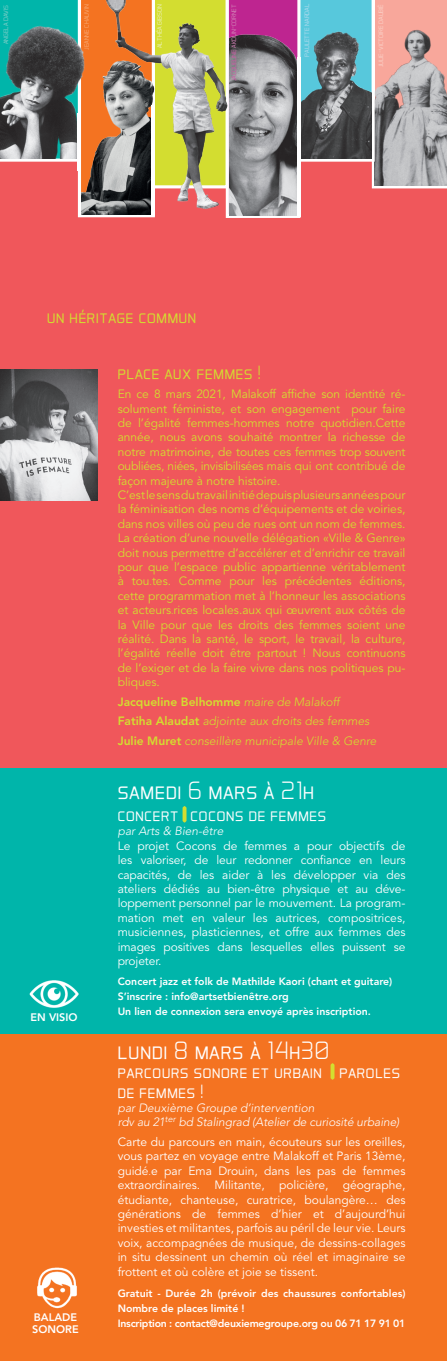
<style>
.page{position:relative;width:447px;height:1361px;background:#fff}
.page>*{position:absolute;margin:0;border:0;box-sizing:border-box;transform-origin:0 0}
.t1{font:300 25.5px "Aero Matics Display";letter-spacing:.04em;color:#fff}
.t2{font:300 19.5px/19.5px "Aero Matics Display";letter-spacing:.04em;color:#fff}
.t3{font:300 19.5px "Aero Matics Display";letter-spacing:.04em;color:#d3dd30}
.t4{font:12px/14.4px "Avenir";color:#d3dd30}
.t5{font:12px/14.4px "Avenir";letter-spacing:-.01em;color:#fff;text-align:justify}
.t6{font:300 12px/19.5px "Avenir";color:#d3dd30}
.t7{font:300 12px/14.4px "Avenir";color:#fff}
.t8{font:800 10.8px/12px "Avenir";color:#fff}
.t9{font:800 10.5px/15px "Avenir";color:#fff}
.t10{font:300 9px "Aero Matics Display";letter-spacing:-.01em;color:#d283b7}
.t11{font:300 9px "Aero Matics Display";color:#fbd0c6}
.t12{font:300 9px "Aero Matics Display";color:#addbee}
.t13{font:300 9px "Aero Matics Display";color:#f9a66f}
.t14{font:300 9px "Aero Matics Display";color:#ebf0b2}
.t15{font:300 9px "Aero Matics Display";color:#80cec8}
.s1{color:#c85ca3}
.s2{font-size:9px}
.s3{font-weight:800}
.s4{color:#d3dd30}
</style>
<div class="page">
<div style="left:0;top:0;width:446px;height:1361px;background:#f0575b"></div>
<svg style="left:0;top:0;width:446px;height:218px"></svg>
<img style="left:81px;top:58px;width:24px;height:156px">
<img style="left:234px;top:30px;width:66px;height:185px">
<img style="left:105px;top:0;width:129px;height:217px">
<img style="left:0;top:25px;width:86px;height:133px">
<hr style="left:78px;top:113px;width:3px;height:57px;background:#fff">
<hr style="left:152px;top:106px;width:3px;height:110px;background:#fff">
<hr style="left:297px;top:58px;width:3px;height:159px;background:#fff">
<img style="left:0;top:369px;width:98px;height:132px">
<div style="left:0;top:767px;width:446px;height:267px;background:#00b5aa"></div>
<div style="left:0;top:1034px;width:446px;height:327px;background:#f47321"></div>
<div style="left:182px;top:806px;width:4px;height:16px;border:3px solid #d3dd30"></div>
<div style="left:330px;top:1063px;width:4px;height:16px;border:3px solid #d3dd30"></div>
<img style="left:29px;top:980px;width:50px;height:28px">
<img style="left:37px;top:1267px;width:40px;height:42px">
<p class="t14" style="left:153px;top:48px;width:45px;rotate:-90deg">althéa gibson</p>
<p class="t15" style="left:0;top:44px;width:41px;rotate:-90deg">angela davis</p>
<p class="t13" style="left:80px;top:50px;width:47px;rotate:-90deg">jeanne chauvin</p>
<p class="t10" style="left:227px;top:81px;width:78px;rotate:-90deg"><span class="s1">jacqueline</span> akoun-cornet</p>
<p class="t12" style="left:300px;top:57px;width:54px;rotate:-90deg">paulette nardal</p>
<p class="t11" style="left:374px;top:67px;width:65px;rotate:-90deg">julie-victoire daubié</p>
<h2 class="t3" style="left:47px;top:305px;width:150px">un héritage commun</h2>
<h2 class="t3" style="left:118px;top:361px;width:144px">place aux femmes !</h2>
<p class="t8" style="left:30px;top:1011px;width:49px">EN VISIO</p>
<p class="t8" style="left:32px;top:1311px;width:48px">BALADE<br>SONORE</p>
<p class="t4" style="left:118px;top:387px;width:289px">En ce 8 mars 2021, Malakoff affiche son identité ré&shy;solument féministe, et son engagement pour faire de l’égalité femmes-hommes notre quotidien.Cette année, nous avons souhaité montrer la richesse de notre matrimoine, de toutes ces femmes trop souvent oubliées, niées, invisibilisées mais qui ont contribué de façon majeure à notre histoire.<br>C’est le sens du travail initié depuis plusieurs années pour la féminisation des noms d’équipements et de voiries, dans nos villes où peu de rues ont un nom de femmes.<br>La création d’une nouvelle délégation «Ville &amp; Genre» doit nous permettre d’accélérer et d’enrichir ce travail pour que l’espace public appartienne véritablement à tou<span class="s2">.</span>tes. Comme pour les précédentes éditions, cette programmation met à l’honneur les associations et acteurs<span class="s2">.</span>rices locales.aux qui œuvrent aux côtés de la Ville pour que les droits des femmes soient une réalité. Dans la santé, le sport, le travail, la culture, l’égalité réelle doit être partout ! Nous continuons de l’exiger et de la faire vivre dans nos politiques pu&shy;bliques.</p>
<p class="t6" style="left:118px;top:692px;width:262px"><span class="s3">Jacqueline Belhomme</span> maire de Malakoff<br><span class="s3">Fatiha Alaudat</span> adjointe aux droits des femmes<br><span class="s3">Julie Muret</span> conseillère municipale Ville &amp; Genre</p>
<h1 class="t1" style="left:118px;top:775px;width:198px">samedi 6 mars à 21h</h1>
<h2 class="t2" style="left:118px;top:804px;width:210px">concert <span class="s4">I</span> cocons de femmes</h2>
<p class="t7" style="left:118px;top:824px;width:109px">par Arts &amp; Bien-être</p>
<p class="t5" style="left:118px;top:839px;width:289px">Le projet Cocons de femmes a pour objectifs de les valoriser, de leur redonner confiance en leurs capacités, de les aider à les développer via des ateliers dédiés au bien-être physique et au déve&shy;loppement personnel par le mouvement. La program&shy;mation met en valeur les autrices, compositrices, musiciennes, plasticiennes, et offre aux femmes des images positives dans lesquelles elles puissent se projeter.</p>
<p class="t9" style="left:118px;top:973px;width:276px">Concert jazz et folk de Mathilde Kaori (chant et guitare)<br>S’inscrire : info@artsetbienêtre.org<br>Un lien de connexion sera envoyé après inscription.</p>
<h1 class="t1" style="left:118px;top:1035px;width:213px">lundi 8 mars à 14h30</h1>
<h2 class="t2" style="left:118px;top:1061px;width:284px">parcours sonore et urbain <span class="s4">I</span> paroles de femmes !</h2>
<p class="t7" style="left:118px;top:1100px;width:285px">par Deuxième Groupe d’intervention<br>rdv au 21<sup>ter</sup> bd Stalingrad (Atelier de curiosité urbaine)</p>
<p class="t5" style="left:118px;top:1135px;width:289px">Carte du parcours en main, écouteurs sur les oreilles, vous partez en voyage entre Malakoff et Paris 13ème, guidé<span class="s2">.</span>e par Ema Drouin, dans les pas de femmes extraordinaires. Militante, policière, géographe, étudiante, chanteuse, curatrice, boulangère… des générations de femmes d’hier et d’aujourd’hui investies et militantes, parfois au péril de leur vie. Leurs voix, accompagnées de musique, de dessins-collages in situ dessinent un chemin où réel et imaginaire se frottent et où colère et joie se tissent.</p>
<p class="t9" style="left:118px;top:1285px;width:289px">Gratuit - Durée 2h (prévoir des chaussures confortables)<br>Nombre de places limité !<br>Inscription : contact@deuxiemegroupe.org ou 06 71 17 91 01</p>
</div>
